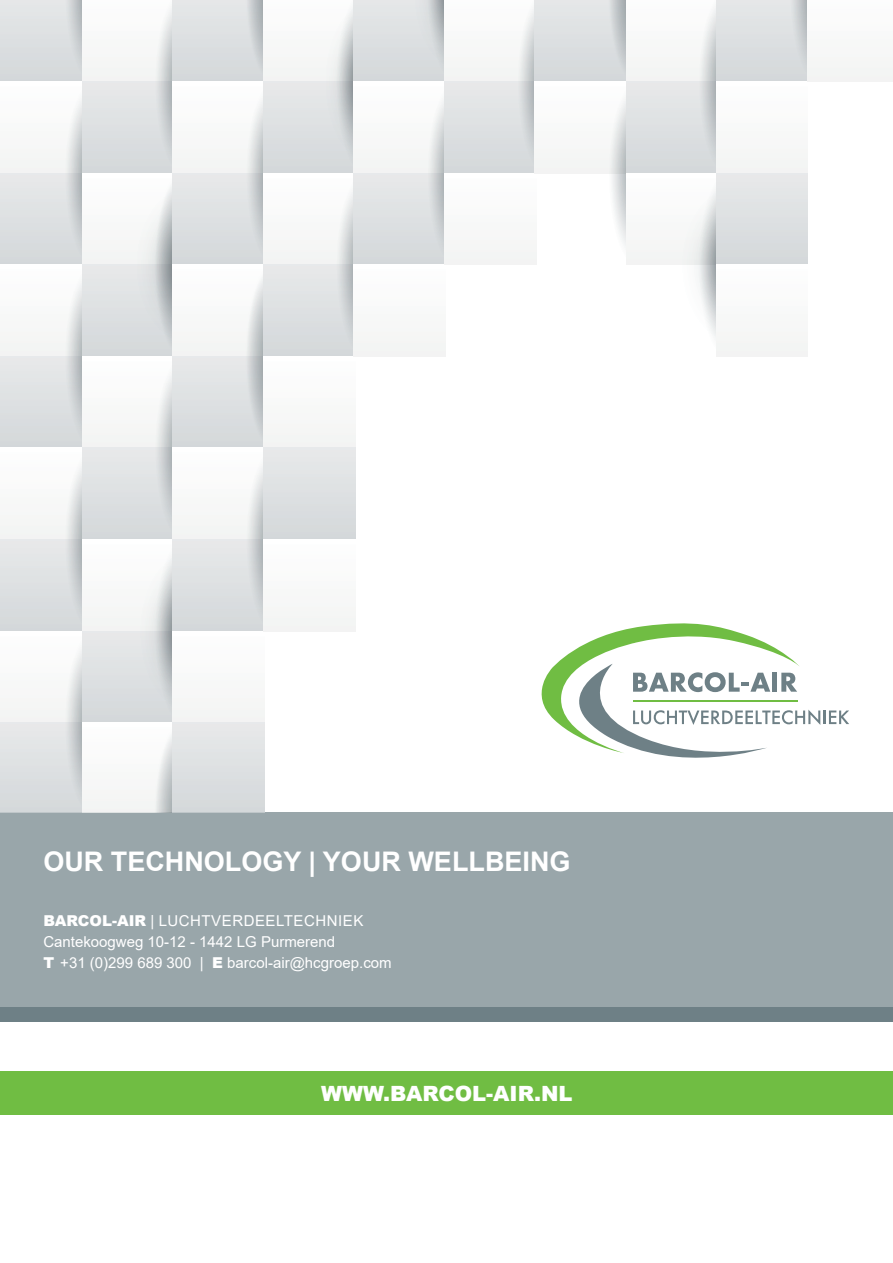
<style>
.page{position:relative;width:893px;height:1263px;background:#fff}
.page>*{position:absolute;margin:0;border:0;box-sizing:border-box;transform-origin:0 0}
.t1{font:700 27px "Arial";color:#fff}
.t2{font:900 21px "Arial";color:#fff}
.t3{font:15px "Arial";color:#fff}
.t4{font:15px "Arial";letter-spacing:.035em;color:#fff}
.s1{font-weight:900}
</style>
<div class="page">
<div style="left:0;top:812px;width:893px;height:195px;background:#99a6aa"></div>
<div style="left:0;top:1007px;width:893px;height:15px;background:#6e8086"></div>
<div style="left:0;top:1071px;width:893px;height:44px;background:#70bd43"></div>
<div style="left:1px;top:0;width:82px;height:82px;background:#dcdfe1"></div>
<div style="left:1px;top:82px;width:82px;height:91px;background:#f8f9f9"></div>
<div style="left:1px;top:173px;width:82px;height:92px;background:#dde0e2"></div>
<div style="left:1px;top:265px;width:82px;height:91px;background:#f8f9f9"></div>
<div style="left:1px;top:356px;width:82px;height:92px;background:#dde0e2"></div>
<div style="left:1px;top:448px;width:82px;height:91px;background:#f8f9f9"></div>
<div style="left:1px;top:539px;width:82px;height:92px;background:#dde0e2"></div>
<div style="left:1px;top:631px;width:82px;height:92px;background:#f8f9f8"></div>
<svg style="left:1px;top:81px;width:27px;height:642px"></svg>
<div style="left:1px;top:723px;width:82px;height:89px;background:#dde0e2"></div>
<div style="left:82px;top:0;width:92px;height:82px;background:#f7f8f7"></div>
<div style="left:82px;top:82px;width:92px;height:91px;background:#dde0e2"></div>
<div style="left:82px;top:173px;width:92px;height:92px;background:#f8f9f8"></div>
<div style="left:82px;top:265px;width:92px;height:91px;background:#dde0e2"></div>
<div style="left:82px;top:356px;width:92px;height:92px;background:#f8f9f8"></div>
<div style="left:82px;top:448px;width:92px;height:91px;background:#dde0e2"></div>
<div style="left:82px;top:539px;width:92px;height:92px;background:#f8f9f9"></div>
<svg style="left:64px;top:0;width:55px;height:805px"></svg>
<div style="left:82px;top:631px;width:92px;height:92px;background:#dde0e2"></div>
<div style="left:82px;top:723px;width:92px;height:89px;background:#f8f9f9"></div>
<div style="left:264px;top:0;width:91px;height:82px;background:#f7f8f7"></div>
<div style="left:264px;top:82px;width:91px;height:91px;background:#dde0e2"></div>
<div style="left:264px;top:173px;width:91px;height:92px;background:#f8f9f8"></div>
<div style="left:264px;top:265px;width:91px;height:91px;background:#dde0e2"></div>
<div style="left:264px;top:356px;width:91px;height:92px;background:#f8f9f8"></div>
<svg style="left:127px;top:0;width:174px;height:812px"></svg>
<div style="left:264px;top:448px;width:91px;height:91px;background:#dde0e2"></div>
<div style="left:264px;top:539px;width:91px;height:92px;background:#f8f9f9"></div>
<div style="left:445px;top:0;width:91px;height:82px;background:#f7f8f7"></div>
<svg style="left:318px;top:0;width:190px;height:356px"></svg>
<div style="left:445px;top:82px;width:91px;height:91px;background:#dde0e2"></div>
<div style="left:445px;top:173px;width:91px;height:92px;background:#f8f9f9"></div>
<svg style="left:517px;top:0;width:18px;height:173px"></svg>
<div style="left:535px;top:0;width:92px;height:82px;background:#dcdfe1"></div>
<div style="left:535px;top:82px;width:92px;height:91px;background:#f8f9f9"></div>
<div style="left:626px;top:0;width:92px;height:82px;background:#f7f8f7"></div>
<svg style="left:608px;top:0;width:55px;height:246px"></svg>
<div style="left:626px;top:82px;width:92px;height:91px;background:#dde0e2"></div>
<div style="left:626px;top:173px;width:92px;height:92px;background:#f8f9f8"></div>
<svg style="left:672px;top:0;width:136px;height:356px"></svg>
<div style="left:807px;top:0;width:86px;height:82px;background:#f7f8f7"></div>
<svg style="left:541px;top:623px;width:308px;height:135px"></svg>
<hr style="left:633px;top:701px;width:164px;height:1px;background:#70bd43">
<p class="t1" style="left:43px;top:842px;width:529px">OUR TECHNOLOGY | YOUR WELLBEING</p>
<p class="t4" style="left:43px;top:911px;width:322px"><span class="s1">BARCOL-AIR</span> | LUCHTVERDEELTECHNIEK</p>
<p class="t3" style="left:43px;top:932px;width:293px">Cantekoogweg 10-12 - 1442 LG Purmerend</p>
<p class="t3" style="left:43px;top:953px;width:350px"><span class="s1">T</span> +31 (0)299 689 300 | <span class="s1">E</span> barcol-air@hcgroep.com</p>
<p class="t2" style="left:321px;top:1078px;width:253px">WWW.BARCOL-AIR.NL</p>
</div>
